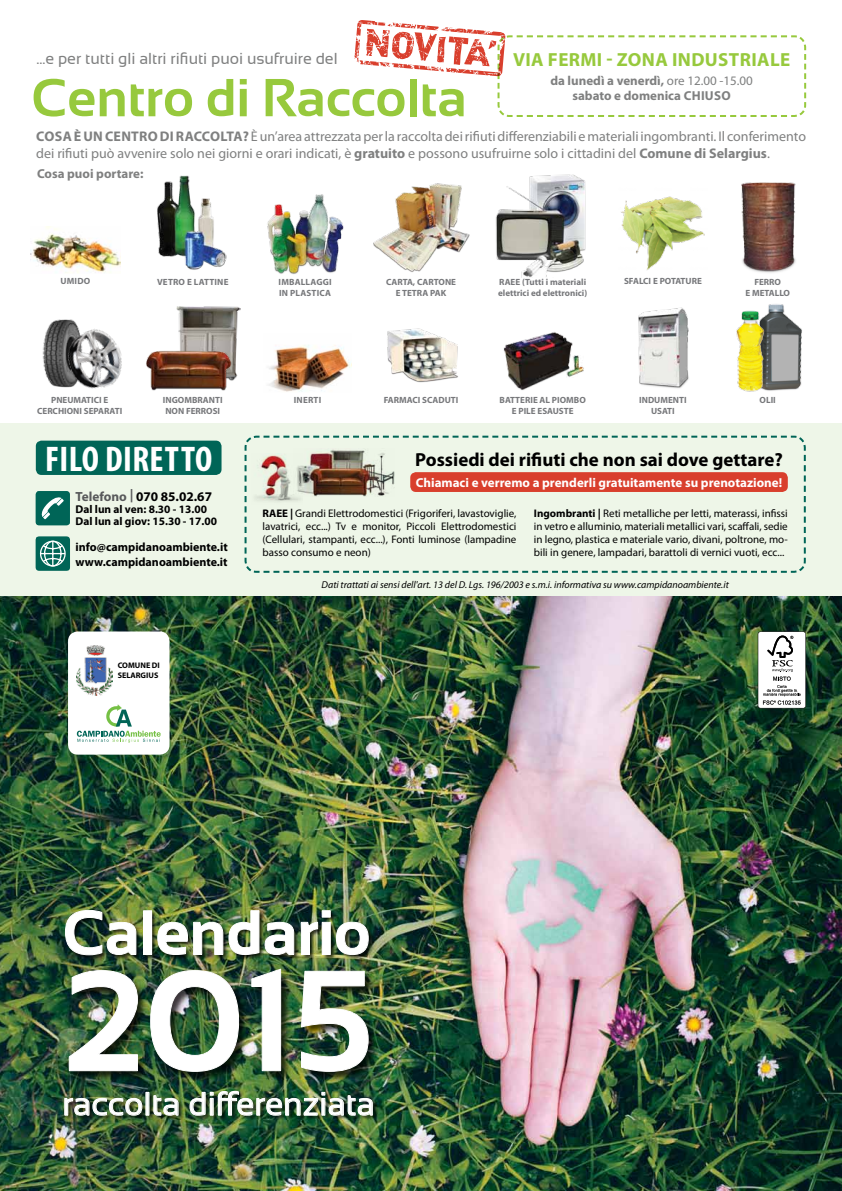
<style>
.page{position:relative;width:842px;height:1191px;background:#fff}
.page>*{position:absolute;margin:0;border:0;box-sizing:border-box;transform-origin:0 0}
.t1{font:700 142.3px "Sansation";color:#fff}
.t2{font:700 62.7px "Sansation";color:#fff}
.t3{font:700 53.4px "Sansation";color:#97c93d}
.t4{font:700 condensed 35.8px "Myriad Pro";letter-spacing:.01em;color:#fff}
.t5{font:32.8px "Sansation";color:#fff}
.t6{font:700 19px "Myriad Pro";letter-spacing:.02em;color:#97c93d}
.t7{font:700 18.9px "Myriad Pro";color:#000}
.t8{font:15.9px "Sansation";color:#7f8080}
.t9{font:14px/16.8px "Myriad Pro";color:#7f8080}
.t10{font:700 13.3px "Myriad Pro";color:#000}
.t11{font:700 13px/15px "Myriad Pro";color:#7f8080}
.t12{font:700 13px "Myriad Pro";color:#fff}
.t13{font:700 12px/15.1px "Myriad Pro";color:#000}
.t14{font:700 11.4px/12.2px "Myriad Pro";color:#000}
.t15{font:11px/13.2px "Myriad Pro";color:#000;text-align:justify}
.t16{font:italic 10px "Myriad Pro";color:#000}
.t17{font:700 9px/10.8px "Myriad Pro";color:#77787b;text-align:center}
.t18{font:700 9px/10.8px "Myriad Pro";letter-spacing:.02em;color:#77787b}
.t19{font:700 8.1px/9.7px "Myriad Pro";color:#000}
.s1{font-weight:400}
.s2{font-weight:700}
.s3{color:#58595b}
</style>
<div class="page">
<img style="left:0;top:596px;width:842px;height:595px">
<svg style="left:354px;top:20px;width:453px;height:97px"></svg>
<svg style="left:758px;top:631px;width:48px;height:77px"></svg>
<div style="left:68px;top:631px;width:102px;height:123px;background:#fff;border-radius:10px"></div>
<svg style="left:77px;top:704px;width:84px;height:38px"></svg>
<img style="left:76px;top:645px;width:37px;height:50px">
<div style="left:65px;top:910px;width:309px;height:50px;background:#000;opacity:.75"></div>
<img style="left:65px;top:910px;width:71px;height:45px">
<div style="left:144px;top:910px;width:8px;height:44px;border:1px solid #fff"></div>
<img style="left:157px;top:910px;width:102px;height:45px">
<svg style="left:265px;top:922px;width:29px;height:33px"></svg>
<img style="left:301px;top:910px;width:68px;height:45px">
<div style="left:65px;top:1091px;width:313px;height:29px;background:#000;opacity:.75"></div>
<svg style="left:64px;top:1098px;width:78px;height:17px"></svg>
<svg style="left:153px;top:1095px;width:26px;height:20px"></svg>
<img style="left:190px;top:1090px;width:183px;height:25px">
<div style="left:70px;top:970px;width:309px;height:112px;background:#000;opacity:.75"></div>
<img style="left:69px;top:970px;width:69px;height:101px">
<img style="left:150px;top:970px;width:89px;height:101px">
<img style="left:251px;top:968px;width:30px;height:103px">
<img style="left:301px;top:970px;width:68px;height:101px">
<div style="left:0;top:423px;width:842px;height:173px;background:#eef6e8"></div>
<svg style="left:244px;top:435px;width:562px;height:138px"></svg>
<div style="left:36px;top:440px;width:186px;height:35px;background:#006557;border-radius:6px"></div>
<svg style="left:36px;top:491px;width:34px;height:34px"></svg>
<svg style="left:36px;top:536px;width:34px;height:35px"></svg>
<img style="left:621px;top:196px;width:84px;height:74px">
<img style="left:495px;top:174px;width:91px;height:103px">
<img style="left:768px;top:304px;width:34px;height:87px">
<img style="left:736px;top:309px;width:33px;height:83px">
<img style="left:741px;top:182px;width:55px;height:91px">
<img style="left:387px;top:328px;width:71px;height:55px">
<img style="left:373px;top:183px;width:97px;height:89px">
<img style="left:177px;top:306px;width:63px;height:75px">
<img style="left:146px;top:350px;width:87px;height:41px">
<img style="left:157px;top:175px;width:70px;height:95px">
<img style="left:267px;top:194px;width:77px;height:80px">
<img style="left:269px;top:345px;width:82px;height:47px">
<img style="left:30px;top:227px;width:90px;height:46px">
<img style="left:42px;top:319px;width:34px;height:68px">
<img style="left:61px;top:323px;width:61px;height:66px">
<img style="left:294px;top:448px;width:101px;height:49px">
<img style="left:251px;top:453px;width:51px;height:51px">
<div style="left:410px;top:472px;width:378px;height:20px;background:#d93f2d;border-radius:6px"></div>
<img style="left:503px;top:332px;width:70px;height:58px">
<img style="left:566px;top:355px;width:18px;height:22px">
<img style="left:638px;top:307px;width:51px;height:82px">
<h3 class="t8" style="left:36px;top:50px;width:303px">...e per tutti gli altri rifiuti puoi usufruire del</h3>
<h3 class="t3" style="left:31px;top:68px;width:437px">Centro di Raccolta</h3>
<h3 class="t6" style="left:513px;top:47px;width:279px">VIA FERMI - ZONA INDUSTRIALE</h3>
<p class="t11" style="left:572px;top:73px;width:182px;text-indent:-22px">da lunedì a venerdì, <span class="s1">ore 12.00 -15.00 </span>sabato e domenica Chiuso</p>
<p class="t9" style="left:36px;top:128px;width:771px"><span class="s2">COSA è UN CENTRO DI RACCOLTA?</span> è un’area attrezzata per la raccolta dei rifiuti differenziabili e materiali ingombranti. Il conferimento dei rifiuti può avvenire solo nei giorni e orari indicati, è <span class="s2">gratuito</span> e possono usufruirne solo i cittadini del <span class="s2">Comune di Selargius</span>.</p>
<p class="t11" style="left:37px;top:165px;width:108px">Cosa puoi portare:</p>
<p class="t17" style="left:60px;top:275px;width:31px">UMIDO</p>
<p class="t18" style="left:157px;top:276px;width:73px">VETRO E LATTINE</p>
<p class="t18" style="left:279px;top:276px;width:54px">IMBALLAGGI<br>IN PLASTICA</p>
<p class="t17" style="left:386px;top:276px;width:72px">CARTA, CARTONE<br>E TETRA PAK</p>
<p class="t17" style="left:498px;top:276px;width:91px;text-align:left">RAEE (Tutti i materiali elettrici ed elettronici)</p>
<p class="t17" style="left:624px;top:276px;width:79px">SFALCI E POTATURE</p>
<p class="t17" style="left:745px;top:276px;width:46px">FERRO<br>E METALLO</p>
<p class="t17" style="left:163px;top:394px;width:61px;text-align:left">INGOMBRANTI<br>NON FERROSI</p>
<p class="t17" style="left:51px;top:394px;width:59px">PNEUMATICI E</p>
<p class="t17" style="left:294px;top:394px;width:29px">INERTI</p>
<p class="t17" style="left:37px;top:405px;width:87px">CERCHIONI SEPARATI</p>
<p class="t17" style="left:384px;top:394px;width:76px">FARMACI SCADUTI</p>
<p class="t17" style="left:500px;top:394px;width:88px">BATTERIE AL PIOMBO<br>E PILE ESAUSTE</p>
<p class="t17" style="left:760px;top:394px;width:18px">OLII</p>
<p class="t17" style="left:639px;top:394px;width:49px">INDUMENTI<br>USATI</p>
<h3 class="t4" style="left:45px;top:437px;width:169px">FILO DIRETTO</h3>
<p class="t10" style="left:76px;top:488px;width:138px"><span class="s3">Telefono </span><sup>|</sup> 070 85.02.67</p>
<p class="t14" style="left:76px;top:503px;width:143px">Dal lun al ven: 8.30 - 13.00<br>Dal lun al giov: 15.30 - 17.00</p>
<p class="t13" style="left:76px;top:538px;width:154px">info@campidanoambiente.it www.campidanoambiente.it</p>
<p class="t19" style="left:118px;top:660px;width:44px">COMUNE DI<br>SELARGIUS</p>
<h3 class="t7" style="left:415px;top:447px;width:369px">Possiedi dei rifiuti che non sai dove gettare?</h3>
<p class="t12" style="left:416px;top:474px;width:368px">Chiamaci e verremo a prenderli gratuitamente su prenotazione!</p>
<p class="t15" style="left:263px;top:506px;width:255px"><span class="s2">RAEE |</span> Grandi Elettrodomestici (Frigoriferi, lavastoviglie, lavatrici, ecc...) Tv e monitor, Piccoli Elettrodomestici (Cellulari, stampanti, ecc...), Fonti luminose (lampadine basso consumo e neon)</p>
<p class="t15" style="left:534px;top:506px;width:255px"><span class="s2">Ingombranti |</span> Reti metalliche per letti, materassi, infissi in vetro e alluminio, materiali metallici vari, scaffali, sedie in legno, plastica e materiale vario, divani, poltrone, mo&shy;bili in genere, lampadari, barattoli di vernici vuoti, ecc...</p>
<p class="t16" style="left:322px;top:578px;width:409px">Dati trattati ai sensi dell'art. 13 del D. Lgs. 196/2003 e s.m.i. informativa su www.campidanoambiente.it</p>
<h2 class="t2" style="left:62px;top:897px;width:310px">Calendario</h2>
<h1 class="t1" style="left:62px;top:942px;width:312px">2015</h1>
<h3 class="t5" style="left:62px;top:1085px;width:314px">raccolta differenziata</h3>
</div>
